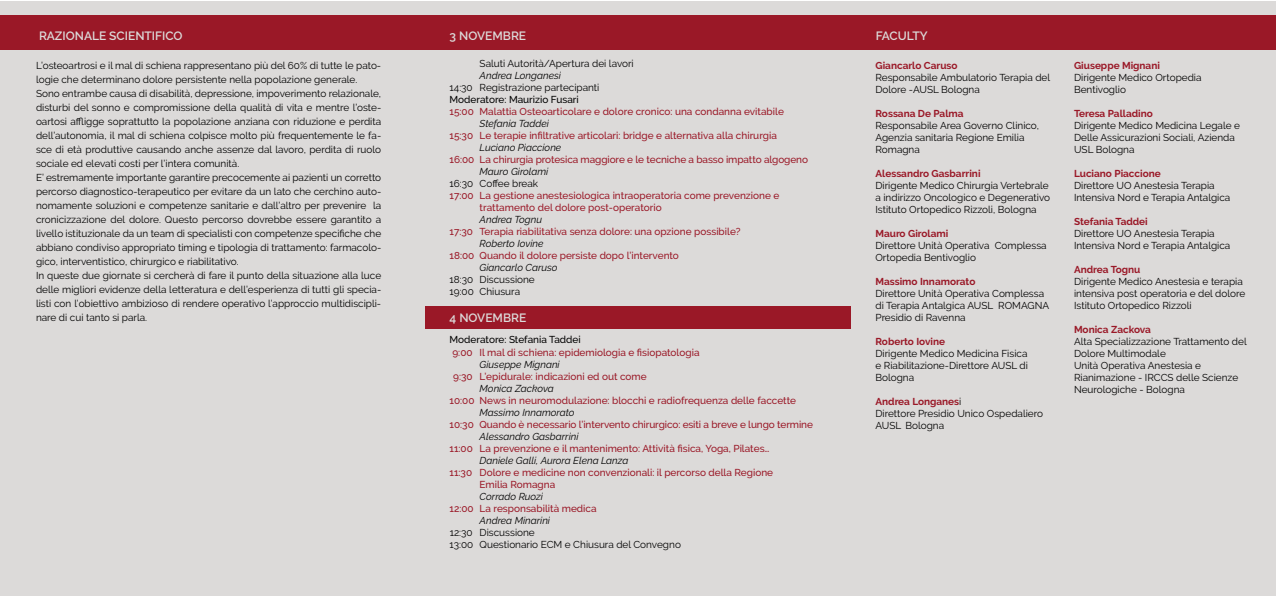
<style>
.page{position:relative;width:1276px;height:596px;background:#fff}
.page>*{position:absolute;margin:0;border:0;box-sizing:border-box;transform-origin:0 0}
.t1{font:600 12px "Raleway";color:#dcdad9}
.t2{font:10px/12px "Raleway";color:#000}
.t3{font:500 10px/12px "Raleway";color:#9a1827}
.t4{font:italic 10px "Raleway";color:#000}
.t5{font:700 10px "Raleway";color:#9a1827}
.t6{font:500 10px "Raleway";color:#000}
.s1{font-weight:700;color:#9a1827}
</style>
<div class="page">
<div style="left:0;top:1px;width:887px;height:594px;background:#dcdad9"></div>
<div style="left:851px;top:1px;width:424px;height:594px;background:#dcdad9"></div>
<div style="left:850px;top:15px;width:426px;height:35px;background:#9a1827"></div>
<div style="left:0;top:15px;width:851px;height:35px;background:#9a1827"></div>
<div style="left:424px;top:306px;width:426px;height:23px;background:#9a1827"></div>
<p class="t1" style="left:39px;top:28px;width:145px">RAZIONALE SCIENTIFICO</p>
<p class="t1" style="left:449px;top:28px;width:78px">3 NOVEMBRE</p>
<p class="t1" style="left:876px;top:28px;width:53px">FACULTY</p>
<p class="t2" style="left:479px;top:58px;width:156px">Saluti Autorità/Apertura dei lavori</p>
<p class="t4" style="left:479px;top:70px;width:83px">Andrea Longanesi</p>
<p class="t2" style="left:449px;top:82px;width:151px">14:30 Registrazione partecipanti</p>
<p class="t6" style="left:449px;top:94px;width:131px">Moderatore: Maurizio Fusari</p>
<p class="t3" style="left:449px;top:106px;width:336px">15:00 Malattia Osteoarticolare e dolore cronico: una condanna evitabile</p>
<p class="t4" style="left:479px;top:118px;width:71px">Stefania Taddei</p>
<p class="t3" style="left:449px;top:130px;width:329px">15:30 Le terapie infiltrative articolari: bridge e alternativa alla chirurgia</p>
<p class="t4" style="left:479px;top:142px;width:83px">Luciano Piaccione</p>
<p class="t3" style="left:449px;top:154px;width:360px">16:00 La chirurgia protesica maggiore e le tecniche a basso impatto algogeno</p>
<p class="t4" style="left:479px;top:166px;width:70px">Mauro Girolami</p>
<p class="t2" style="left:449px;top:178px;width:90px">16:30 Coffee break</p>
<p class="t3" style="left:479px;top:190px;width:301px;text-indent:-30px">17:00 La gestione anestesiologica intraoperatoria come prevenzione e trattamento del dolore post-operatorio</p>
<p class="t4" style="left:479px;top:214px;width:64px">Andrea Tognu</p>
<p class="t3" style="left:449px;top:226px;width:292px">17:30 Terapia riabilitativa senza dolore: una opzione possibile?</p>
<p class="t4" style="left:479px;top:238px;width:65px">Roberto Iovine</p>
<p class="t3" style="left:449px;top:250px;width:231px">18:00 Quando il dolore persiste dopo l’intervento</p>
<p class="t4" style="left:479px;top:262px;width:80px">Giancarlo Caruso</p>
<p class="t2" style="left:449px;top:274px;width:87px">18:30 Discussione<br>19:00 Chiusura</p>
<p class="t6" style="left:449px;top:334px;width:133px">Moderatore: Stefania Taddei</p>
<p class="t3" style="left:452px;top:346px;width:249px">9:00 Il mal di schiena: epidemiologia e fisiopatologia</p>
<p class="t4" style="left:479px;top:358px;width:82px">Giuseppe Mignani</p>
<p class="t3" style="left:453px;top:370px;width:195px">9:30 L’epidurale: indicazioni ed out come</p>
<p class="t4" style="left:479px;top:382px;width:76px">Monica Zackova</p>
<p class="t3" style="left:449px;top:394px;width:348px">10:00 News in neuromodulazione: blocchi e radiofrequenza delle faccette</p>
<p class="t4" style="left:479px;top:406px;width:96px">Massimo Innamorato</p>
<p class="t3" style="left:449px;top:418px;width:365px">10:30 Quando è necessario l’intervento chirurgico: esiti a breve e lungo termine</p>
<p class="t4" style="left:479px;top:430px;width:100px">Alessandro Gasbarrini</p>
<p class="t3" style="left:449px;top:442px;width:321px">11:00 La prevenzione e il mantenimento: Attività fisica, Yoga, Pilates…</p>
<p class="t4" style="left:479px;top:454px;width:150px">Daniele Galli, Aurora Elena Lanza</p>
<p class="t3" style="left:479px;top:466px;width:295px;text-indent:-30px">11:30 Dolore e medicine non convenzionali: il percorso della Regione<br>Emilia Romagna</p>
<p class="t4" style="left:479px;top:490px;width:65px">Corrado Ruozi</p>
<p class="t3" style="left:449px;top:502px;width:148px">12:00 La responsabilità medica</p>
<p class="t4" style="left:479px;top:514px;width:72px">Andrea Minarini</p>
<p class="t2" style="left:449px;top:526px;width:233px">12:30 Discussione<br>13:00 Questionario ECM e Chiusura del Convegno</p>
<p class="t2" style="left:36px;top:58px;width:347px;line-height:14px">L’osteoartrosi e il mal di schiena rappresentano più del 60% di tutte le pato&shy;logie che determinano dolore persistente nella popolazione generale.<br>Sono entrambe causa di disabilità, depressione, impoverimento relazionale, disturbi del sonno e compromissione della qualità di vita e mentre l’oste&shy;oartosi affligge soprattutto la popolazione anziana con riduzione e perdita dell’autonomia, il mal di schiena colpisce molto più frequentemente le fa&shy;sce di età produttive causando anche assenze dal lavoro, perdita di ruolo sociale ed elevati costi per l’intera comunità.<br>E’ estremamente importante garantire precocemente ai pazienti un corretto percorso diagnostico-terapeutico per evitare da un lato che cerchino auto&shy;nomamente soluzioni e competenze sanitarie e dall’altro per prevenire la cronicizzazione del dolore. Questo percorso dovrebbe essere garantito a livello istituzionale da un team di specialisti con competenze specifiche che abbiano condiviso appropriato timing e tipologia di trattamento: farmacolo&shy;gico, interventistico, chirurgico e riabilitativo.<br>In queste due giornate si cercherà di fare il punto della situazione alla luce delle migliori evidenze della letteratura e dell’esperienza di tutti gli specia&shy;listi con l’obiettivo ambizioso di rendere operativo l’approccio multidiscipli&shy;nare di cui tanto si parla.</p>
<p class="t5" style="left:875px;top:60px;width:84px">Giancarlo Caruso</p>
<p class="t2" style="left:875px;top:71px;width:176px">Responsabile Ambulatorio Terapia del<br>Dolore -AUSL Bologna</p>
<p class="t5" style="left:875px;top:108px;width:90px">Rossana De Palma</p>
<p class="t2" style="left:875px;top:119px;width:165px">Responsabile Area Governo Clinico,<br>Agenzia sanitaria Regione Emilia<br>Romagna</p>
<p class="t5" style="left:875px;top:168px;width:107px">Alessandro Gasbarrini</p>
<p class="t2" style="left:875px;top:179px;width:176px">Dirigente Medico Chirurgia Vertebrale a indirizzo Oncologico e Degenerativo<br>Istituto Ortopedico Rizzoli, Bologna</p>
<p class="t5" style="left:875px;top:228px;width:74px">Mauro Girolami</p>
<p class="t2" style="left:875px;top:239px;width:173px">Direttore Unità Operativa Complessa<br>Ortopedia Bentivoglio</p>
<p class="t5" style="left:875px;top:276px;width:101px">Massimo Innamorato</p>
<p class="t2" style="left:875px;top:287px;width:175px">Direttore Unità Operativa Complessa di Terapia Antalgica AUSL ROMAGNA<br>Presidio di Ravenna</p>
<p class="t5" style="left:875px;top:336px;width:71px">Roberto Iovine</p>
<p class="t2" style="left:875px;top:347px;width:154px;text-align:justify">Dirigente Medico Medicina Fisica e Riabilitazione-Direttore AUSL di Bologna</p>
<p class="t2" style="left:875px;top:395px;width:169px"><span class="s1">Andrea Longanes</span>i<br>Direttore Presidio Unico Ospedaliero<br>AUSL Bologna</p>
<p class="t1" style="left:449px;top:310px;width:78px">4 NOVEMBRE</p>
<p class="t5" style="left:1074px;top:60px;width:87px">Giuseppe Mignani</p>
<p class="t2" style="left:1074px;top:71px;width:129px">Dirigente Medico Ortopedia<br>Bentivoglio</p>
<p class="t5" style="left:1074px;top:108px;width:80px">Teresa Palladino</p>
<p class="t2" style="left:1074px;top:119px;width:167px">Dirigente Medico Medicina Legale e<br>Delle Assicurazioni Sociali, Azienda<br>USL Bologna</p>
<p class="t5" style="left:1074px;top:168px;width:88px">Luciano Piaccione</p>
<p class="t2" style="left:1074px;top:179px;width:158px">Direttore UO Anestesia Terapia<br>Intensiva Nord e Terapia Antalgica</p>
<p class="t5" style="left:1074px;top:216px;width:75px">Stefania Taddei</p>
<p class="t2" style="left:1074px;top:227px;width:158px">Direttore UO Anestesia Terapia<br>Intensiva Nord e Terapia Antalgica</p>
<p class="t5" style="left:1074px;top:264px;width:68px">Andrea Tognu</p>
<p class="t2" style="left:1074px;top:275px;width:173px">Dirigente Medico Anestesia e terapia intensiva post operatoria e del dolore<br>Istituto Ortopedico Rizzoli</p>
<p class="t5" style="left:1074px;top:324px;width:78px">Monica Zackova</p>
<p class="t2" style="left:1074px;top:335px;width:174px">Alta Specializzazione Trattamento del<br>Dolore Multimodale<br>Unità Operativa Anestesia e<br>Rianimazione - IRCCS delle Scienze<br>Neurologiche - Bologna</p>
</div>
